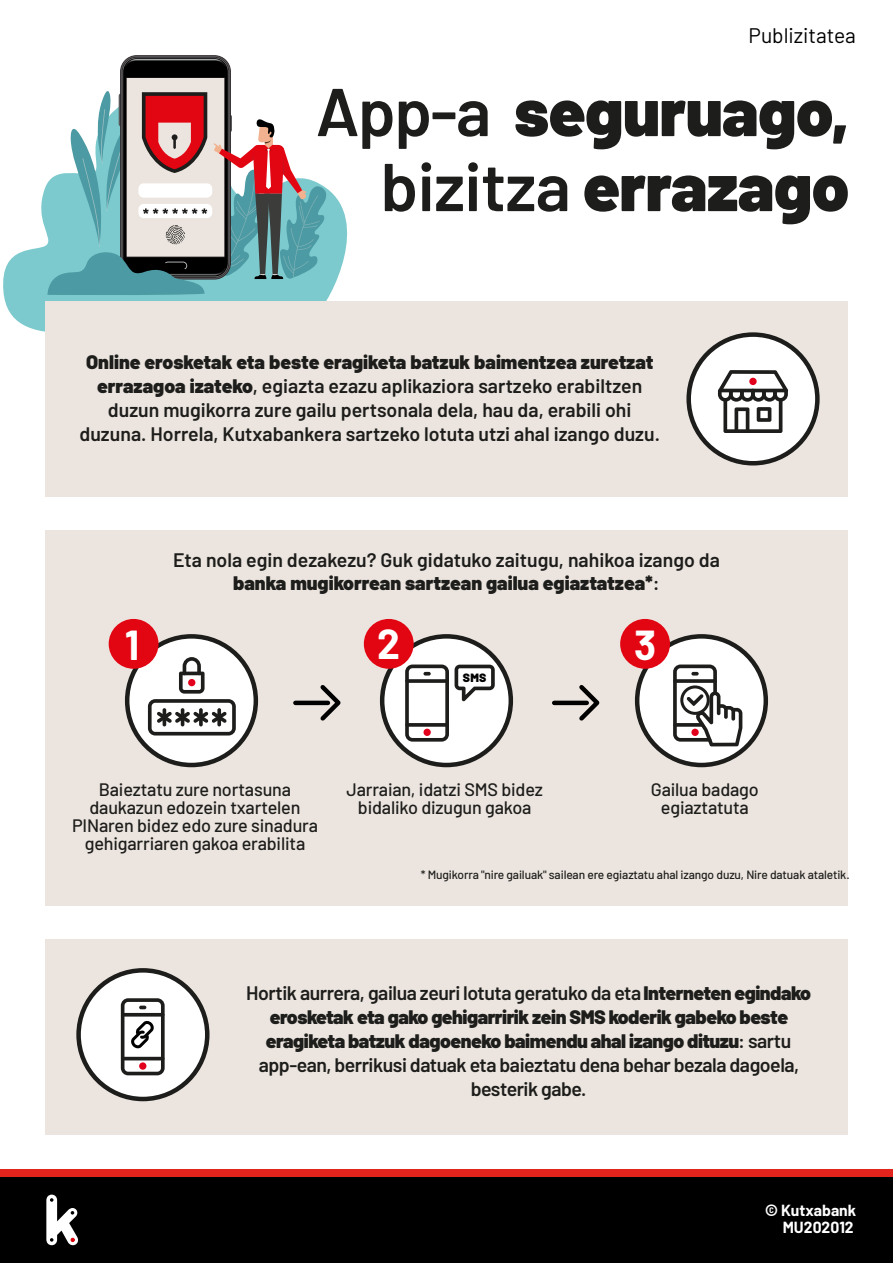
<style>
.page{position:relative;width:893px;height:1263px;background:#fff}
.page>*{position:absolute;margin:0;border:0;box-sizing:border-box;transform-origin:0 0}
.t1{font:900 67.5px/75px "Barlow";letter-spacing:-.01em;color:#1d1d1b;text-align:right}
.t2{font:700 40.95px "Barlow";color:#fff}
.t3{font:21px "Barlow";color:#000}
.t4{font:600 19.5px/24px "Barlow";color:#1d1d1b;text-align:center}
.t5{font:600 19.5px/24px "Barlow";letter-spacing:-.025em;color:#1d1d1b;text-align:center}
.t6{font:500 18px/18px "Barlow";letter-spacing:-.01em;color:#1d1d1b;text-align:center}
.t7{font:700 15.75px/17.1px "Barlow";color:#fff;text-align:right}
.t8{font:500 12px "Barlow";letter-spacing:-.01em;color:#1d1d1b}
.t9{font:900 12px "Barlow";color:#000}
.s1{font-weight:600}
.s2{font-weight:900}
</style>
<div class="page">
<svg style="left:3px;top:184px;width:345px;height:148px;fill:#7ccace"></svg>
<svg style="left:47px;top:56px;width:280px;height:240px"></svg>
<div style="left:0;top:1169px;width:893px;height:8px;background:#e2241c"></div>
<div style="left:0;top:1176px;width:893px;height:86px;background:#000"></div>
<svg style="left:46px;top:1194px;width:32px;height:51px"></svg>
<div style="left:45px;top:530px;width:803px;height:376px;background:#ece5df"></div>
<div style="left:45px;top:301px;width:803px;height:195px;background:#ece5df"></div>
<div style="left:45px;top:939px;width:803px;height:195px;background:#ece5df"></div>
<hr style="left:295px;top:701px;width:33px;height:4px;background:#000">
<svg style="left:316px;top:685px;width:25px;height:36px"></svg>
<hr style="left:554px;top:701px;width:33px;height:4px;background:#000">
<svg style="left:575px;top:685px;width:25px;height:36px"></svg>
<div style="left:689px;top:335px;width:128px;height:128px;background:#fff;border-radius:50%"></div>
<div style="left:686px;top:332px;width:134px;height:133px;border:4px solid #1d1d1b;border-radius:50%"></div>
<div style="left:382px;top:636px;width:129px;height:129px;background:#fff;border-radius:50%"></div>
<div style="left:380px;top:634px;width:133px;height:133px;border:4px solid #1d1d1b;border-radius:50%"></div>
<div style="left:637px;top:636px;width:129px;height:129px;background:#fff;border-radius:50%"></div>
<div style="left:635px;top:634px;width:133px;height:133px;border:4px solid #1d1d1b;border-radius:50%"></div>
<div style="left:127px;top:636px;width:129px;height:129px;background:#fff;border-radius:50%"></div>
<div style="left:125px;top:634px;width:133px;height:133px;border:4px solid #1d1d1b;border-radius:50%"></div>
<div style="left:79px;top:970px;width:128px;height:129px;background:#fff;border-radius:50%"></div>
<div style="left:76px;top:968px;width:133px;height:133px;border:4px solid #1d1d1b;border-radius:50%"></div>
<svg style="left:121px;top:998px;width:44px;height:77px"></svg>
<div style="left:139px;top:1062px;width:7px;height:8px;background:#e3001c;border-radius:50%"></div>
<svg style="left:673px;top:664px;width:69px;height:82px"></svg>
<div style="left:680px;top:685px;width:30px;height:30px;border:3px solid #1d1d1b;border-radius:50%"></div>
<svg style="left:405px;top:664px;width:44px;height:78px"></svg>
<div style="left:423px;top:729px;width:8px;height:7px;background:#e3001c;border-radius:50%"></div>
<svg style="left:455px;top:665px;width:40px;height:36px"></svg>
<svg style="left:148px;top:657px;width:88px;height:78px"></svg>
<div style="left:188px;top:679px;width:7px;height:7px;background:#e3001c;border-radius:50%"></div>
<div style="left:109px;top:619px;width:50px;height:50px;background:#e20613;border-radius:50%"></div>
<div style="left:364px;top:619px;width:50px;height:50px;background:#e20613;border-radius:50%"></div>
<div style="left:620px;top:619px;width:50px;height:50px;background:#e20613;border-radius:50%"></div>
<svg style="left:718px;top:370px;width:70px;height:63px"></svg>
<div style="left:749px;top:378px;width:8px;height:7px;background:#e3001c;border-radius:50%"></div>
<p class="t3" style="left:748px;top:20px;width:109px">Publizitatea</p>
<h1 class="t1" style="left:316px;top:69px;width:535px"><span class="s1">App-a</span> seguruago, <span class="s1">bizitza</span> errazago</h1>
<p class="t4" style="left:80px;top:348px;width:582px"><span class="s2">Online erosketak eta beste eragiketa batzuk baimentzea zuretzat errazagoa izateko</span>, egiazta ezazu aplikaziora sartzeko erabiltzen duzun mugikorra zure gailu pertsonala dela, hau da, erabili ohi duzuna. Horrela, Kutxabankera sartzeko lotuta utzi ahal izango duzu.</p>
<p class="t4" style="left:173px;top:547px;width:548px;line-height:22.5px">Eta nola egin dezakezu? Guk gidatuko zaitugu, nahikoa izango da <span class="s2">banka mugikorrean sartzean gailua egiaztatzea*</span>:</p>
<h2 class="t2" style="left:125px;top:615px;width:16px">1</h2>
<h2 class="t2" style="left:377px;top:614px;width:24px">2</h2>
<h2 class="t2" style="left:634px;top:615px;width:24px">3</h2>
<p class="t9" style="left:463px;top:669px;width:25px">SMS</p>
<p class="t6" style="left:72px;top:779px;width:247px">Baieztatu zure nortasuna daukazun edozein txartelen<br>PINaren bidez edo zure sinadura gehigarriaren gakoa erabilita</p>
<p class="t6" style="left:347px;top:779px;width:198px">Jarraian, idatzi SMS bidez bidaliko dizugun gakoa</p>
<p class="t6" style="left:651px;top:779px;width:109px">Gailua badago egiaztatuta</p>
<p class="t8" style="left:421px;top:866px;width:430px">* Mugikorra "nire gailuak" sailean ere egiaztatu ahal izango duzu, Nire datuak ataletik.</p>
<p class="t5" style="left:246px;top:979px;width:566px">Hortik aurrera, gailua zeuri lotuta geratuko da eta<span class="s2">Interneten egindako erosketak eta gako gehigarririk zein SMS koderik gabeko beste eragiketa batzuk dagoeneko baimendu ahal izango dituzu</span>: sartu app-ean, berrikusi datuak eta baieztatu dena behar bezala dagoela, besterik gabe.</p>
<p class="t7" style="left:765px;top:1200px;width:93px">© Kutxabank<br>MU202012</p>
</div>
